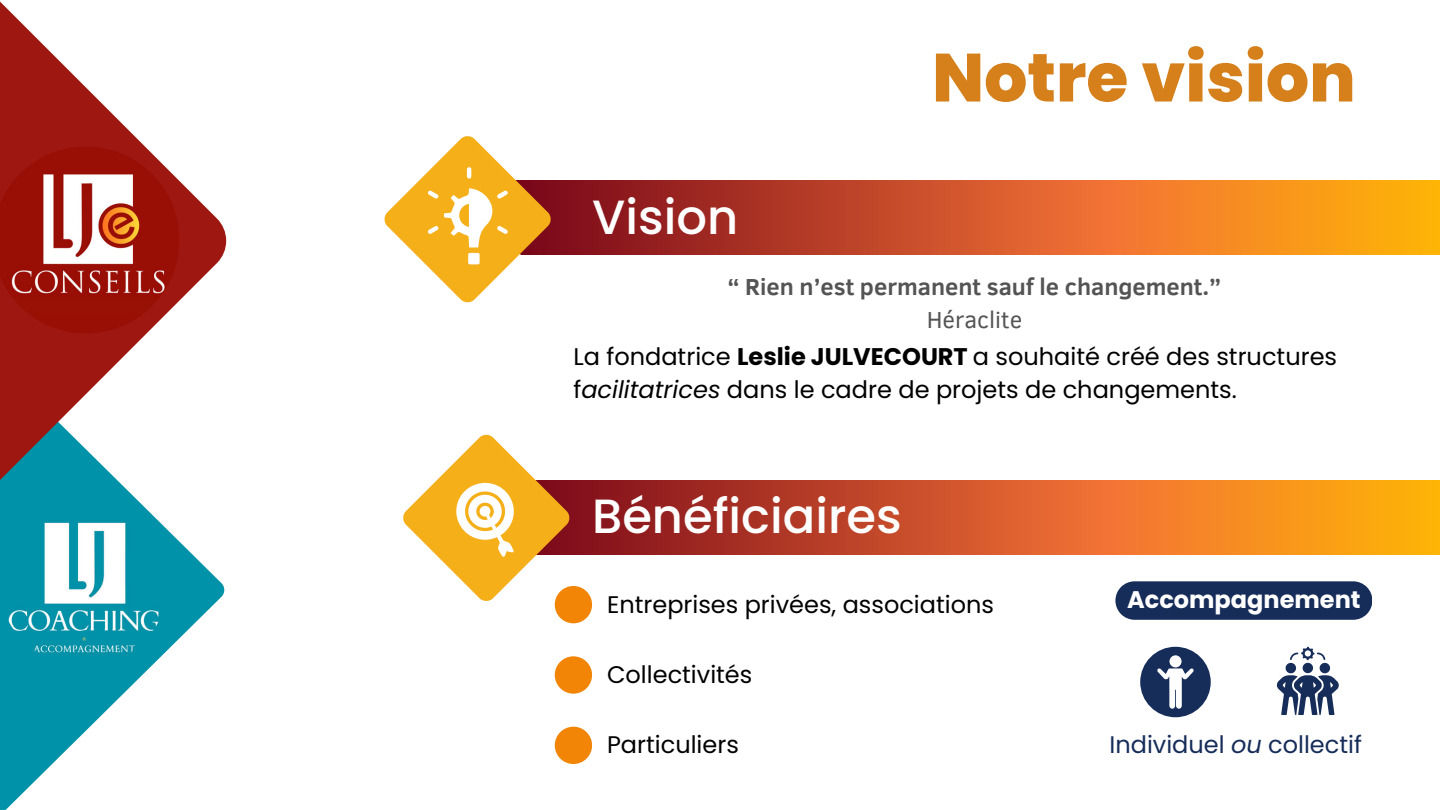
<style>
.page{position:relative;width:1440px;height:810px;background:#fff}
.page>*{position:absolute;margin:0;border:0;box-sizing:border-box;transform-origin:0 0}
.t1{font:800 68px "Poppins";color:#d6801c}
.t2{font:500 48px "Poppins";color:#fff}
.t3{font:24px/33px "Poppins";color:#000}
.t4{font:24px "Poppins";color:#162c59}
.t5{font:700 24px "Poppins";color:#fff}
.t6{font:700 23.8px "Clear Sans";color:#545454}
.t7{font:23.8px "Clear Sans";color:#545454}
.s1{font-weight:700}
.s2{font-style:italic}
</style>
<div class="page">
<svg style="left:552px;top:180px;width:888px;height:75px;background:#cf5e23"></svg>
<svg style="left:570px;top:480px;width:870px;height:74px;background:#d16023"></svg>
<svg style="left:384px;top:136px;width:168px;height:167px"></svg>
<svg style="left:403px;top:434px;width:167px;height:167px"></svg>
<svg style="left:0;top:531px;width:224px;height:279px"></svg>
<img style="left:0;top:508px;width:169px;height:159px">
<svg style="left:0;top:1px;width:226px;height:507px"></svg>
<img style="left:0;top:147px;width:179px;height:187px">
<div style="left:555px;top:586px;width:37px;height:37px;background:#f28506;border-radius:50%"></div>
<div style="left:555px;top:656px;width:37px;height:38px;background:#f28506;border-radius:50%"></div>
<div style="left:555px;top:727px;width:37px;height:37px;background:#f28506;border-radius:50%"></div>
<svg style="left:1140px;top:647px;width:71px;height:70px"></svg>
<svg style="left:1276px;top:647px;width:63px;height:68px"></svg>
<div style="left:1303px;top:663px;width:10px;height:10px;background:#162c59;border-radius:5px"></div>
<svg style="left:1115px;top:581px;width:257px;height:39px;background:#203560"></svg>
<h2 class="t2" style="left:592px;top:189px;width:148px">Vision</h2>
<h1 class="t1" style="left:932px;top:38px;width:425px">Notre vision</h1>
<p class="t6" style="left:727px;top:269px;width:495px">“ Rien n’est permanent sauf le changement.”</p>
<p class="t7" style="left:927px;top:304px;width:97px">Héraclite</p>
<p class="t3" style="left:573px;top:341px;width:765px">La fondatrice <span class="s1">Leslie JULVECOURT</span> a souhaité créé des structures f<span class="s2">acilitatrices</span> dans le cadre de projets de changements.</p>
<h2 class="t2" style="left:592px;top:489px;width:311px">Bénéficiaires</h2>
<p class="t3" style="left:607px;top:588px;width:388px">Entreprises privées, associations</p>
<p class="t3" style="left:607px;top:658px;width:147px">Collectivités</p>
<p class="t3" style="left:607px;top:729px;width:133px">Particuliers</p>
<p class="t5" style="left:1127px;top:586px;width:235px">Accompagnement</p>
<p class="t4" style="left:1110px;top:731px;width:254px">Individuel <span class="s2">ou</span> collectif</p>
</div>
